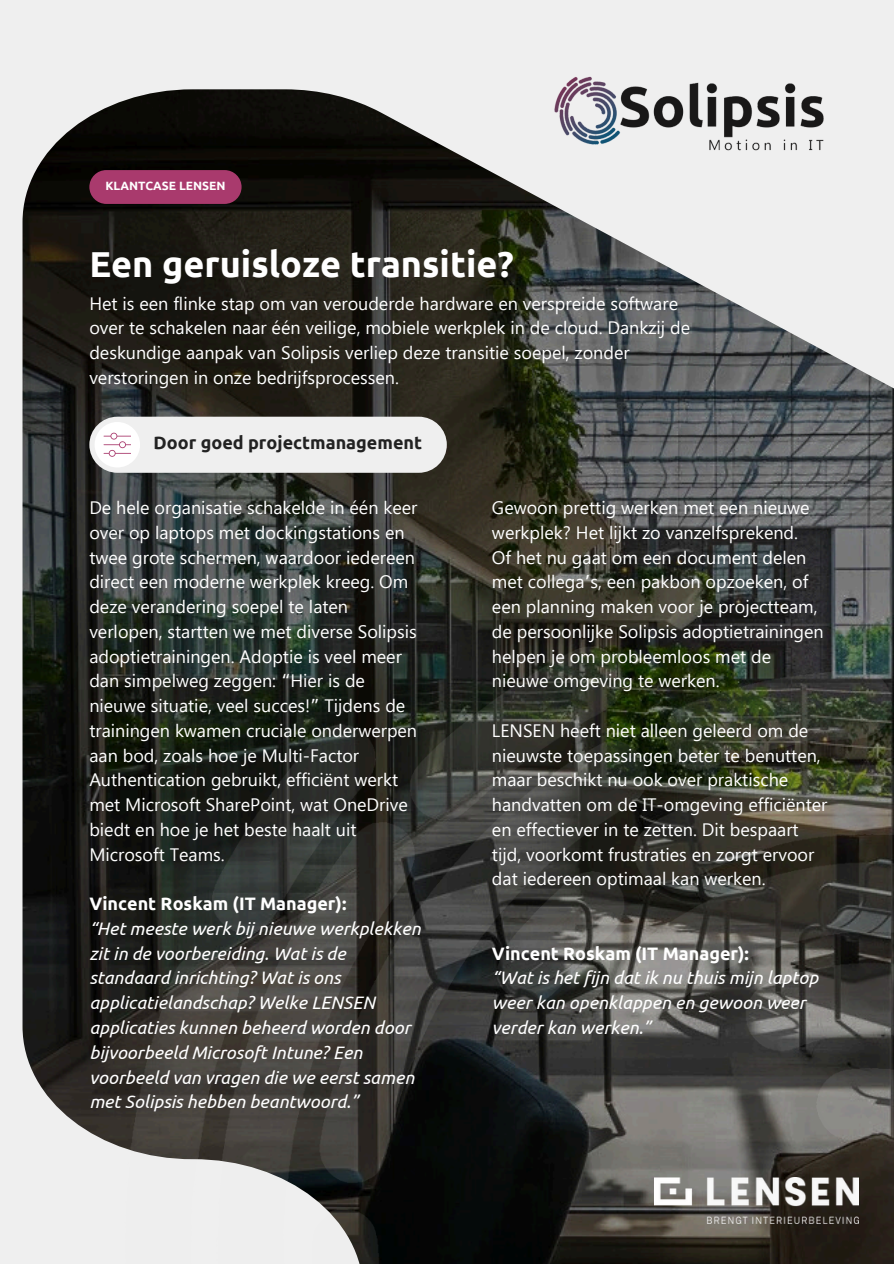
<style>
.page{position:relative;width:894px;height:1264px;background:#fff}
.page>*{position:absolute;margin:0;border:0;box-sizing:border-box;transform-origin:0 0}
.t1{font:700 36px "Ubuntu";color:#fff}
.t2{font:18px/24.8px "Segoe UI";color:#fff}
.t3{font:italic 18px/24.8px "Ubuntu";color:#fff}
.t4{font:700 18px "Ubuntu";color:#222}
.t5{font:700 12px "Ubuntu";color:#fff}
.s1{font-family:"Noto Sans Gurmukhi"}
.s2{font-weight:700;font-style:normal}
</style>
<div class="page">
<div style="left:0;top:0;width:893px;height:1263px;background:#efefef"></div>
<img style="left:23px;top:89px;width:870px;height:1032px">
<img style="left:73px;top:623px;width:820px;height:640px">
<img style="left:548px;top:76px;width:280px;height:80px">
<div style="left:89px;top:416px;width:357px;height:57px;background:#efefef;border-radius:28px"></div>
<div style="left:95px;top:422px;width:45px;height:45px;background:#fff;border-radius:50%"></div>
<div style="left:89px;top:170px;width:152px;height:34px;background:#a93a6d;border-radius:17px"></div>
<img style="left:653px;top:1177px;width:205px;height:45px">
<svg style="left:103px;top:432px;width:27px;height:25px"></svg>
<p class="t5" style="left:105px;top:179px;width:121px">KLANTCASE LENSEN</p>
<p class="t1" style="left:89px;top:243px;width:426px">Een geruisloze transitie?</p>
<h2 class="t2" style="left:89px;top:290px;width:602px">Het is een flinke stap om van verouderde hardware en verspreide software over te schakelen naar één veilige, mobiele werkplek in de cloud. Dankzij de deskundige aanpak van Solipsis verliep deze transitie soepel, zonder verstoringen in onze bedrijfsprocessen.</h2>
<p class="t4" style="left:154px;top:432px;width:270px">Door goed projectmanagement</p>
<h1 class="t2" style="left:89px;top:494px;width:329px">De hele organisatie schakelde in één keer over op laptops met dockingstations en twee grote schermen, waardoor iedereen direct een moderne werkplek kreeg. Om deze verandering soepel te laten verlopen, startten we met diverse Solipsis adoptietrainingen. Adoptie is veel meer dan simpelweg zeggen: <span class="s1">“</span>Hier is de nieuwe situatie, veel succes!<span class="s1">”</span> Tijdens de trainingen kwamen cruciale onderwerpen aan bod, zoals hoe je Multi-Factor Authentication gebruikt, efficiënt werkt met Microsoft SharePoint, wat OneDrive biedt en hoe je het beste haalt uit Microsoft Teams.</h1>
<h3 class="t3" style="left:89px;top:891px;width:333px"><span class="s2">Vincent Roskam (IT Manager):<br></span>“Het meeste werk bij nieuwe werkplekken zit in de voorbereiding. Wat is de standaard inrichting? Wat is ons applicatielandschap? Welke LENSEN applicaties kunnen beheerd worden door bijvoorbeeld Microsoft Intune? Een voorbeeld van vragen die we eerst samen met Solipsis hebben beantwoord.”</h3>
<h3 class="t2" style="left:492px;top:494px;width:333px">Gewoon prettig werken met een nieuwe werkplek? Het lijkt zo vanzelfsprekend.<br>Of het nu gaat om een document delen met collega<span class="s1">’</span>s, een pakbon opzoeken, of een planning maken voor je projectteam, de persoonlijke Solipsis adoptietrainingen helpen je om probleemloos met de nieuwe omgeving te werken.</h3>
<h3 class="t2" style="left:492px;top:717px;width:337px">LENSEN heeft niet alleen geleerd om de nieuwste toepassingen beter te benutten, maar beschikt nu ook over praktische handvatten om de IT-omgeving efficiënter en effectiever in te zetten. Dit bespaart tijd, voorkomt frustraties en zorgt ervoor dat iedereen optimaal kan werken.</h3>
<h3 class="t3" style="left:492px;top:940px;width:328px"><span class="s2">Vincent Roskam (IT Manager):<br></span>“Wat is het fijn dat ik nu thuis mijn laptop weer kan openklappen en gewoon weer verder kan werken.”</h3>
</div>
